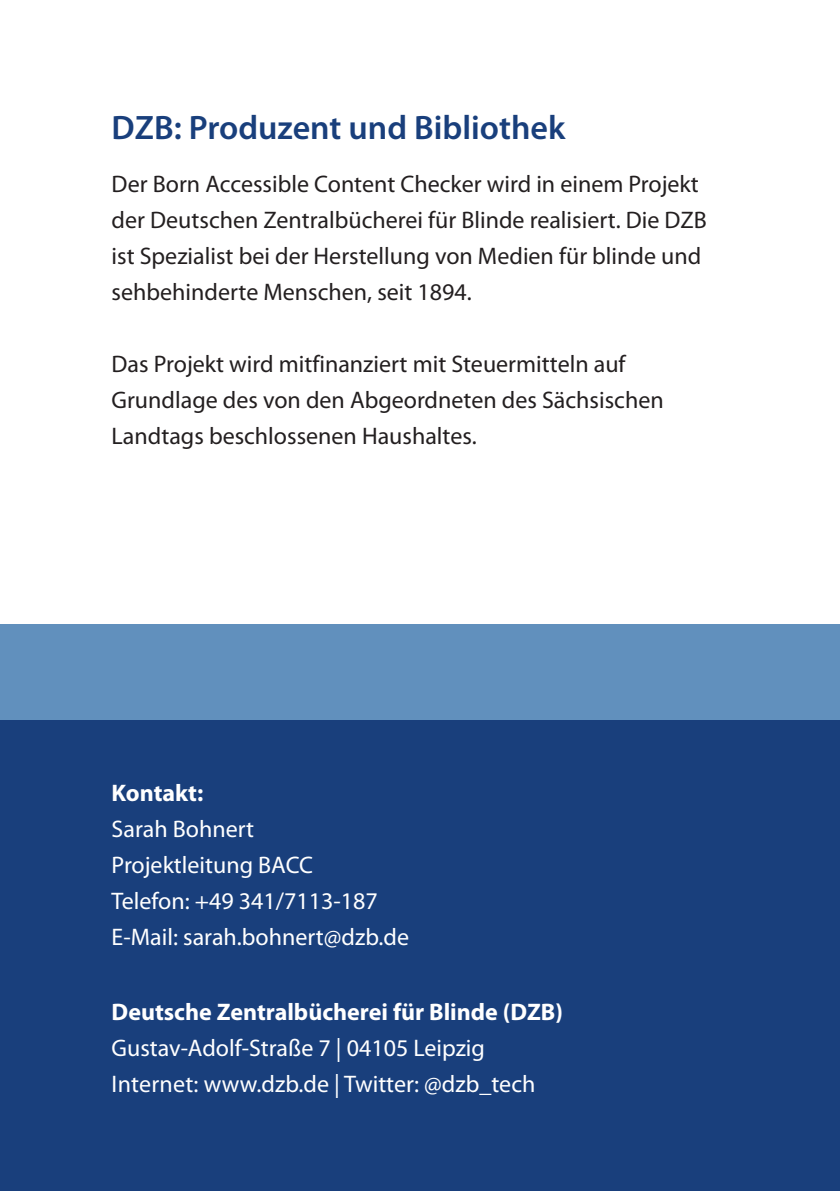
<style>
.page{position:relative;width:840px;height:1191px;background:#fff}
.page>*{position:absolute;margin:0;border:0;box-sizing:border-box;transform-origin:0 0}
.t1{font:600 34px "Myriad Pro";color:#193f7c}
.t2{font:24px/36px "Myriad Pro";color:#231f20}
.t3{font:24px "Myriad Pro";color:#fff}
.t4{font:700 24px "Myriad Pro";color:#fff}
</style>
<div class="page">
<div style="left:0;top:624px;width:839px;height:96px;background:#6190bd"></div>
<div style="left:0;top:720px;width:839px;height:471px;background:#193f7c"></div>
<h2 class="t1" style="left:111px;top:106px;width:455px">DZB: Produzent und Bibliothek</h2>
<p class="t2" style="left:111px;top:165px;width:596px">Der Born Accessible Content Checker wird in einem Projekt der Deutschen Zentralbücherei für Blinde realisiert. Die DZB ist Spezialist bei der Herstellung von Medien für blinde und sehbehinderte Menschen, seit 1894.</p>
<p class="t2" style="left:111px;top:345px;width:553px">Das Projekt wird mitfinanziert mit Steuermitteln auf<br>Grundlage des von den Abgeordneten des Sächsischen<br>Landtags beschlossenen Haushaltes.</p>
<h3 class="t4" style="left:111px;top:777px;width:93px">Kontakt:</h3>
<p class="t3" style="left:111px;top:814px;width:144px">Sarah Bohnert</p>
<p class="t3" style="left:111px;top:850px;width:203px">Projektleitung BACC</p>
<p class="t3" style="left:111px;top:886px;width:267px">Telefon: +49 341/7113-187</p>
<p class="t3" style="left:111px;top:922px;width:299px">E-Mail: sarah.bohnert@dzb.de</p>
<p class="t4" style="left:111px;top:996px;width:452px">Deutsche Zentralbücherei für Blinde (DZB)</p>
<p class="t3" style="left:111px;top:1033px;width:374px">Gustav-Adolf-Straße 7 | 04105 Leipzig</p>
<p class="t3" style="left:111px;top:1069px;width:425px">Internet: www.dzb.de | Twitter: @dzb_tech</p>
</div>
